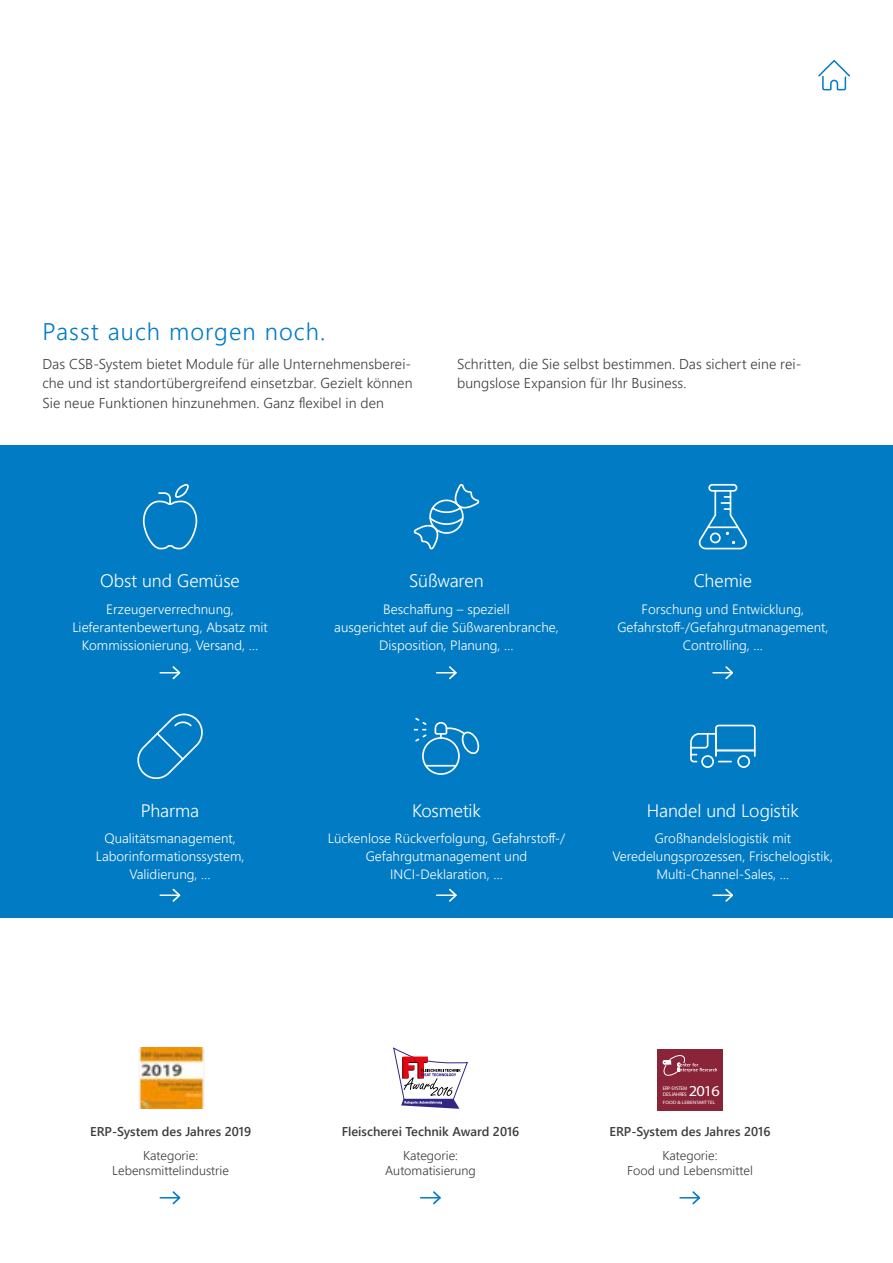
<style>
.page{position:relative;width:893px;height:1263px;background:#fff}
.page>*{position:absolute;margin:0;border:0;box-sizing:border-box;transform-origin:0 0}
.t1{font:300 24px "Segoe UI";letter-spacing:.045em;color:#007bc4}
.t2{font:300 18px "Segoe UI";letter-spacing:-.005em;color:#fff}
.t3{font:15.15px "Myriad";color:#fff;scale:1.08 1}
.t4{font:300 14.25px/19.5px "Segoe UI";letter-spacing:.005em;color:#3c3c3b;text-align:justify}
.t5{font:300 13.5px/18px "Segoe UI";color:#fff;text-align:center}
.t6{font:300 12.75px/15px "Segoe UI";color:#3c3c3b;text-align:center}
.t7{font:600 12.75px "Segoe UI";color:#3c3c3b}
.t8{font:5.1px/5.6px "Myriad";letter-spacing:-.05em;color:#fff}
.t9{font:4.8px "Myriad";color:#fff;scale:1.13 1}
</style>
<div class="page">
<div style="left:0;top:446px;width:893px;height:472px;background:#007bc4"></div>
<svg style="left:143px;top:491px;width:54px;height:58px"></svg>
<div style="left:175px;top:484px;width:14px;height:14px;border:2px solid #fff;border-radius:2px"></div>
<svg style="left:137px;top:713px;width:66px;height:66px"></svg>
<svg style="left:414px;top:484px;width:65px;height:65px"></svg>
<div style="left:422px;top:737px;width:38px;height:38px;border:2px solid #fff;border-radius:50%"></div>
<hr style="left:426px;top:765px;width:30px;height:1px;background:#fff">
<svg style="left:414px;top:718px;width:14px;height:25px"></svg>
<svg style="left:434px;top:721px;width:45px;height:36px"></svg>
<div style="left:708px;top:484px;width:29px;height:8px;border:2px solid #fff;border-radius:3px"></div>
<svg style="left:699px;top:489px;width:48px;height:60px"></svg>
<div style="left:701px;top:755px;width:13px;height:13px;border:2px solid #fff;border-radius:50%"></div>
<div style="left:737px;top:755px;width:13px;height:13px;border:2px solid #fff;border-radius:50%"></div>
<svg style="left:690px;top:725px;width:66px;height:38px"></svg>
<div style="left:657px;top:1050px;width:66px;height:61px;background:#8a2438"></div>
<svg style="left:663px;top:1055px;width:54px;height:21px"></svg>
<svg style="left:393px;top:1047px;width:75px;height:62px"></svg>
<img style="left:138px;top:1047px;width:67px;height:62px">
<svg style="left:160px;top:1191px;width:21px;height:14px"></svg>
<svg style="left:421px;top:1191px;width:20px;height:14px"></svg>
<svg style="left:680px;top:1191px;width:21px;height:14px"></svg>
<svg style="left:160px;top:666px;width:21px;height:14px"></svg>
<svg style="left:160px;top:888px;width:21px;height:14px"></svg>
<svg style="left:437px;top:666px;width:20px;height:14px"></svg>
<svg style="left:437px;top:888px;width:20px;height:14px"></svg>
<svg style="left:713px;top:666px;width:20px;height:14px"></svg>
<svg style="left:713px;top:888px;width:20px;height:14px"></svg>
<svg style="left:818px;top:60px;width:32px;height:31px"></svg>
<h1 class="t1" style="left:43px;top:308px;width:284px">Passt auch morgen noch.</h1>
<p class="t4" style="left:43px;top:353px;width:372px">Das CSB-System bietet Module für alle Unternehmensberei&shy;che und ist standortübergreifend einsetzbar. Gezielt können Sie neue Funktionen hinzunehmen. Ganz flexibel in den</p>
<p class="t4" style="left:457px;top:353px;width:346px">Schritten, die Sie selbst bestimmen. Das sichert eine rei&shy;bungslose Expansion für Ihr Business.</p>
<h2 class="t2" style="left:100px;top:564px;width:141px">Obst und Gemüse</h2>
<p class="t5" style="left:72px;top:599px;width:197px">Erzeugerverrechnung,<br>Lieferantenbewertung, Absatz mit<br>Kommissionierung, Versand, …</p>
<h2 class="t2" style="left:141px;top:793px;width:60px">Pharma</h2>
<p class="t5" style="left:96px;top:828px;width:150px">Qualitätsmanagement,<br>Laborinformationssystem,<br>Validierung, …</p>
<h2 class="t2" style="left:409px;top:564px;width:76px">Süßwaren</h2>
<p class="t5" style="left:334px;top:599px;width:226px">Beschaffung – speziell<br>ausgerichtet auf die Süßwarenbranche,<br>Disposition, Planung, …</p>
<h2 class="t2" style="left:694px;top:564px;width:60px">Chemie</h2>
<p class="t5" style="left:617px;top:599px;width:212px">Forschung und Entwicklung,<br>Gefahrstoff-/Gefahrgutmanagement,<br>Controlling, …</p>
<h2 class="t2" style="left:412px;top:793px;width:70px">Kosmetik</h2>
<p class="t5" style="left:328px;top:828px;width:239px">Lückenlose Rückverfolgung, Gefahrstoff-/<br>Gefahrgutmanagement und<br>INCI-Deklaration, …</p>
<h2 class="t2" style="left:647px;top:793px;width:154px">Handel und Logistik</h2>
<p class="t5" style="left:613px;top:828px;width:222px">Großhandelslogistik mit<br>Veredelungsprozessen, Frischelogistik,<br>Multi-Channel-Sales, …</p>
<p class="t7" style="left:90px;top:1120px;width:163px">ERP-System des Jahres 2019</p>
<p class="t6" style="left:112px;top:1146px;width:118px">Kategorie:<br>Lebensmittelindustrie</p>
<p class="t7" style="left:342px;top:1119px;width:179px">Fleischerei Technik Award 2016</p>
<p class="t6" style="left:385px;top:1146px;width:92px">Kategorie:<br>Automatisierung</p>
<p class="t8" style="left:663px;top:1086px;width:26px">ERP-SYSTEM<br>DES JAHRES</p>
<p class="t3" style="left:689px;top:1083px;width:30px">2016</p>
<p class="t9" style="left:663px;top:1099px;width:48px">FOOD &amp; LEBENSMITTEL</p>
<p class="t7" style="left:609px;top:1119px;width:163px">ERP-System des Jahres 2016</p>
<p class="t6" style="left:627px;top:1146px;width:127px">Kategorie:<br>Food und Lebensmittel</p>
</div>
